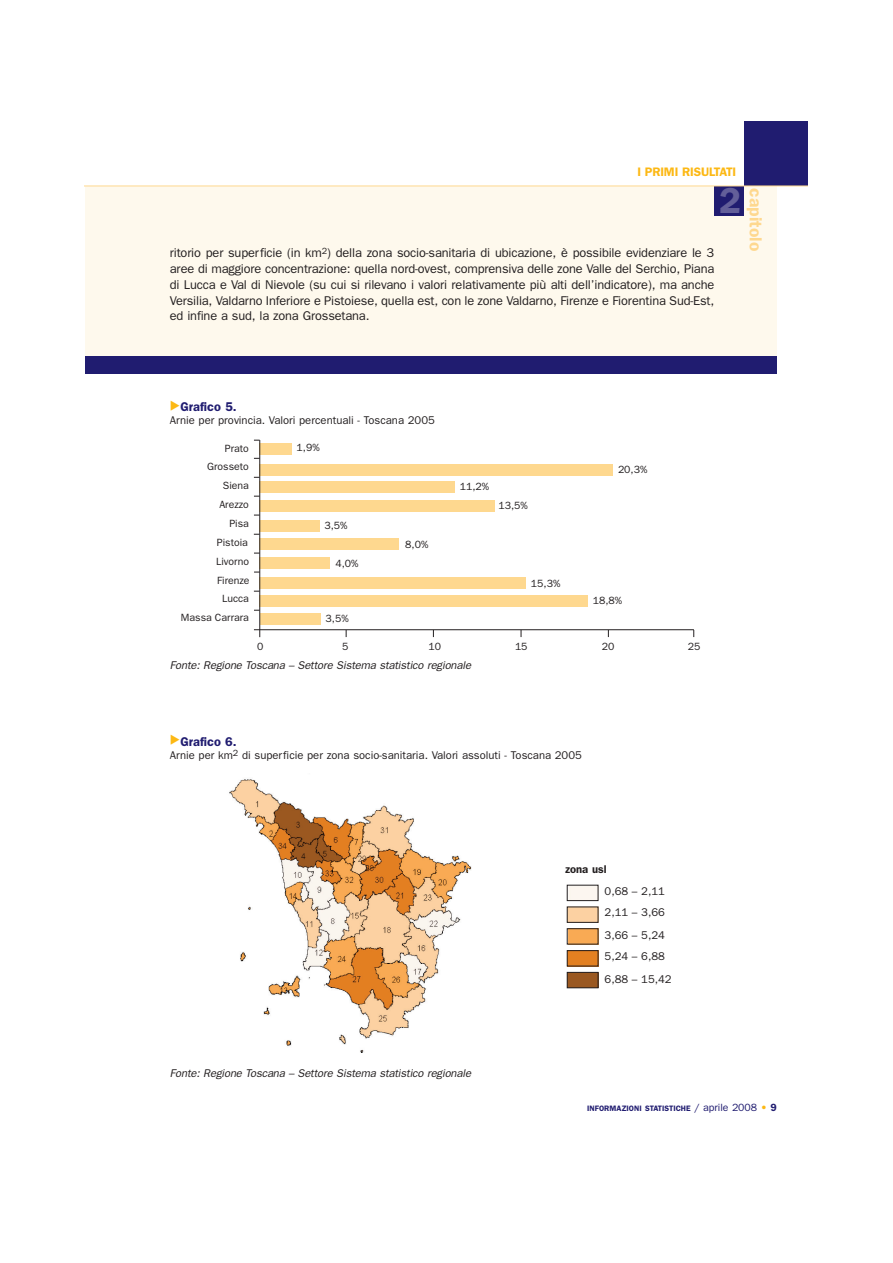
<style>
.page{position:relative;width:893px;height:1263px;background:#fff}
.page>*{position:absolute;margin:0;border:0;box-sizing:border-box;transform-origin:0 0}
.t1{font:600 36.3px "Franklin Gothic";color:#635f99}
.t2{font:600 17.4px "Franklin Gothic";color:#fed88f}
.t3{font:12.75px/15.8px "Franklin Gothic";letter-spacing:-.01em;color:#231f20;text-align:justify}
.t4{font:600 12.75px "Franklin Gothic";color:#201c70}
.t5{font:600 12.3px "Franklin Gothic";letter-spacing:-.01em;color:#fcb814}
.t6{font:11.25px/20.5px "Franklin Gothic";color:#231f20}
.t7{font:italic 11.25px "Franklin Gothic";letter-spacing:-.01em;color:#231f20}
.t8{font:600 11.25px "Franklin Gothic";color:#231f20}
.t9{font:10.5px/18.9px "Franklin Gothic";color:#231f20;text-align:right}
.t10{font:600 7.8px "Franklin Gothic";color:#201c70}
.s1{font-weight:400;font-size:10.5px}
.s2{font-weight:400;font-size:10.5px;color:#fcb814}
.s3{font-size:10.5px}
</style>
<div class="page">
<div style="left:85px;top:186px;width:692px;height:178px;background:#fef9ed"></div>
<div style="left:85px;top:356px;width:692px;height:17px;background:#201c70"></div>
<div style="left:744px;top:121px;width:64px;height:65px;background:#201c70"></div>
<div style="left:714px;top:186px;width:30px;height:30px;background:#201c70"></div>
<hr style="left:85px;top:186px;width:723px;height:1px;background:#fed88f">
<div style="left:259px;top:443px;width:33px;height:12px;background:#fed88f"></div>
<div style="left:259px;top:464px;width:354px;height:11px;background:#fed88f"></div>
<div style="left:259px;top:481px;width:196px;height:12px;background:#fed88f"></div>
<div style="left:259px;top:500px;width:236px;height:12px;background:#fed88f"></div>
<div style="left:259px;top:520px;width:61px;height:12px;background:#fed88f"></div>
<div style="left:259px;top:539px;width:140px;height:11px;background:#fed88f"></div>
<div style="left:259px;top:557px;width:71px;height:12px;background:#fed88f"></div>
<div style="left:259px;top:577px;width:267px;height:11px;background:#fed88f"></div>
<div style="left:259px;top:595px;width:329px;height:12px;background:#fed88f"></div>
<div style="left:259px;top:613px;width:61px;height:12px;background:#fed88f"></div>
<hr style="left:259px;top:440px;width:1px;height:197px;background:#231f20">
<hr style="left:254px;top:629px;width:440px;height:1px;background:#231f20">
<img style="left:229px;top:779px;width:243px;height:274px">
<div style="left:567px;top:885px;width:31px;height:16px;border:1px solid #231f20"></div>
<div style="left:567px;top:907px;width:31px;height:16px;border:1px solid #231f20"></div>
<img style="left:569px;top:931px;width:27px;height:11px">
<img style="left:569px;top:952px;width:27px;height:12px">
<div style="left:567px;top:950px;width:31px;height:16px;border:1px solid #231f20"></div>
<img style="left:569px;top:974px;width:27px;height:12px">
<div style="left:567px;top:972px;width:31px;height:16px;border:1px solid #231f20"></div>
<p class="t5" style="left:637px;top:168px;width:100px">I PRIMI RISULTATI</p>
<h1 class="t1" style="left:719px;top:188px;width:23px">2</h1>
<h2 class="t2" style="left:762px;top:188px;width:64px;rotate:90deg">capitolo</h2>
<p class="t3" style="left:170px;top:246px;width:546px">ritorio per superficie (in km<sup>2</sup>) della zona socio-sanitaria di ubicazione, è possibile evidenziare le 3 aree di maggiore concentrazione: quella nord-ovest, comprensiva delle zone Valle del Serchio, Piana di Lucca e Val di Nievole (su cui si rilevano i valori relativamente più alti dell’indicatore), ma anche Versilia, Valdarno Inferiore e Pistoiese, quella est, con le zone Valdarno, Firenze e Fiorentina Sud-Est, ed infine a sud, la zona Grossetana.</p>
<p class="t4" style="left:180px;top:403px;width:58px">Grafico 5.</p>
<p class="t6" style="left:170px;top:411px;width:266px">Arnie per provincia. Valori percentuali - Toscana 2005</p>
<p class="t9" style="left:181px;top:439px;width:70px">Prato<br>Grosseto<br>Siena<br>Arezzo<br>Pisa<br>Pistoia<br>Livorno<br>Firenze<br>Lucca<br>Massa Carrara</p>
<p class="t9" style="left:297px;top:439px;width:25px">1,9%</p>
<p class="t9" style="left:324px;top:517px;width:25px">3,5%</p>
<p class="t9" style="left:335px;top:554px;width:25px">4,0%</p>
<p class="t9" style="left:326px;top:610px;width:25px">3,5%</p>
<p class="t9" style="left:405px;top:536px;width:25px">8,0%</p>
<p class="t9" style="left:460px;top:478px;width:31px">11,2%</p>
<p class="t9" style="left:498px;top:497px;width:31px">13,5%</p>
<p class="t9" style="left:531px;top:575px;width:31px">15,3%</p>
<p class="t9" style="left:257px;top:637px;width:8px">0</p>
<p class="t9" style="left:342px;top:637px;width:8px">5</p>
<p class="t9" style="left:428px;top:637px;width:14px">10</p>
<p class="t9" style="left:515px;top:637px;width:14px">15</p>
<p class="t7" style="left:170px;top:662px;width:305px">Fonte: Regione Toscana – Settore Sistema statistico regionale</p>
<p class="t9" style="left:618px;top:460px;width:31px">20,3%</p>
<p class="t9" style="left:593px;top:592px;width:31px">18,8%</p>
<p class="t9" style="left:602px;top:637px;width:14px">20</p>
<p class="t9" style="left:688px;top:637px;width:14px">25</p>
<p class="t4" style="left:180px;top:737px;width:58px">Grafico 6.</p>
<p class="t6" style="left:170px;top:745px;width:413px">Arnie per km<sup>2</sup> di superficie per zona socio-sanitaria. Valori assoluti - Toscana 2005</p>
<p class="t8" style="left:565px;top:865px;width:43px">zona usl</p>
<p class="t7" style="left:170px;top:1069px;width:305px">Fonte: Regione Toscana – Settore Sistema statistico regionale</p>
<p class="t6" style="left:605px;top:882px;width:62px">0,68 – 2,11<br>2,11 – 3,66</p>
<p class="t6" style="left:605px;top:926px;width:62px">3,66 – 5,24<br>5,24 – 6,88</p>
<p class="t6" style="left:605px;top:970px;width:69px">6,88 – 15,42</p>
<p class="t10" style="left:587px;top:1105px;width:191px">INFORMAZIONI STATISTICHE <span class="s1">/ aprile 2008</span> <span class="s2">•</span> <span class="s3">9</span></p>
</div>
